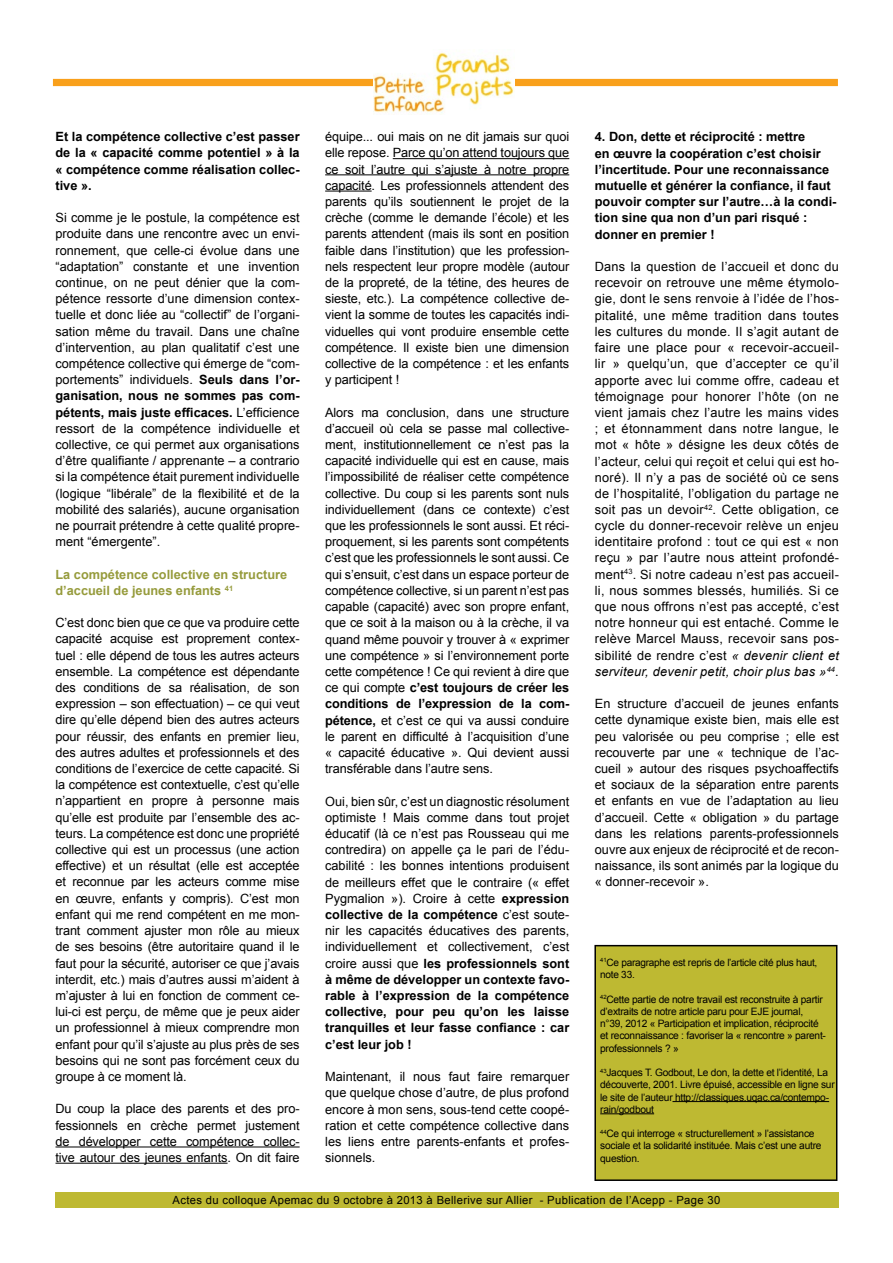
<style>
.page{position:relative;width:893px;height:1263px;background:#fff}
.page>*{position:absolute;margin:0;border:0;box-sizing:border-box;transform-origin:0 0}
.t1{font:12.75px/16.2px "Arial";color:#000;text-align:justify}
.t2{font:700 12.75px/16.2px "Arial";color:#000;text-align:justify}
.t3{font:700 12.75px/16.2px "Arial";color:#969b3c}
.t4{font:11.25px "Arial";letter-spacing:.03em;color:#000}
.t5{font:10.2px/12.3px "Arial";letter-spacing:-.025em;color:#000}
.t6{font:10.05px/12.3px "Arial";letter-spacing:-.025em;color:#000}
.s1{font-weight:700}
.s2{font-style:italic}
</style>
<div class="page">
<div style="left:53px;top:79px;width:785px;height:7px;background:#f9a01b"></div>
<img style="left:373px;top:52px;width:141px;height:61px">
<div style="left:55px;top:1193px;width:783px;height:15px;background:#beb932"></div>
<hr style="left:56px;top:1146px;width:244px;height:1px;background:#000">
<hr style="left:56px;top:1163px;width:172px;height:1px;background:#000">
<hr style="left:393px;top:158px;width:176px;height:1px;background:#000">
<hr style="left:325px;top:174px;width:244px;height:1px;background:#000">
<hr style="left:325px;top:191px;width:47px;height:1px;background:#000">
<div style="left:595px;top:946px;width:242px;height:234px;background:#beb932"></div>
<hr style="left:672px;top:1101px;width:157px;height:1px;background:#000">
<hr style="left:600px;top:1113px;width:54px;height:1px;background:#000">
<div style="left:594px;top:945px;width:243px;height:236px;border:2px solid #000"></div>
<p class="t2" style="left:56px;top:129px;width:246px">Et la compétence collective c’est passer de la « capacité comme potentiel » à la « compétence comme réalisation collec&shy;tive ».</p>
<p class="t1" style="left:56px;top:210px;width:246px">Si comme je le postule, la compétence est produite dans une rencontre avec un envi&shy;ronnement, que celle-ci évolue dans une “adaptation” constante et une invention continue, on ne peut dénier que la com&shy;pétence ressorte d’une dimension contex&shy;tuelle et donc liée au “collectif” de l’organi&shy;sation même du travail. Dans une chaîne d’intervention, au plan qualitatif c’est une compétence collective qui émerge de “com&shy;portements” individuels. <span class="s1">Seuls dans l’or&shy;ganisation, nous ne sommes pas com&shy;pétents, mais juste efficaces.</span> L’efficience ressort de la compétence individuelle et collective, ce qui permet aux organisations d’être qualifiante / apprenante – a contrario si la compétence était purement individuelle (logique “libérale” de la flexibilité et de la mobilité des salariés), aucune organisation ne pourrait prétendre à cette qualité propre&shy;ment “émergente”.</p>
<p class="t3" style="left:56px;top:566px;width:233px">La compétence collective en structure d’accueil de jeunes enfants <sup>41</sup></p>
<p class="t1" style="left:56px;top:615px;width:246px">C’est donc bien que ce que va produire cette capacité acquise est proprement contex&shy;tuel : elle dépend de tous les autres acteurs ensemble. La compétence est dépendante des conditions de sa réalisation, de son expression – son effectuation) – ce qui veut dire qu’elle dépend bien des autres acteurs pour réussir, des enfants en premier lieu, des autres adultes et professionnels et des conditions de l’exercice de cette capacité. Si la compétence est contextuelle, c’est qu’elle n’appartient en propre à personne mais qu’elle est produite par l’ensemble des ac&shy;teurs. La compétence est donc une propriété collective qui est un processus (une action effective) et un résultat (elle est acceptée et reconnue par les acteurs comme mise en œuvre, enfants y compris). C’est mon enfant qui me rend compétent en me mon&shy;trant comment ajuster mon rôle au mieux de ses besoins (être autoritaire quand il le faut pour la sécurité, autoriser ce que j’avais interdit, etc.) mais d’autres aussi m’aident à m’ajuster à lui en fonction de comment ce&shy;lui-ci est perçu, de même que je peux aider un professionnel à mieux comprendre mon enfant pour qu’il s’ajuste au plus près de ses besoins qui ne sont pas forcément ceux du groupe à ce moment là.</p>
<p class="t1" style="left:56px;top:1101px;width:246px">Du coup la place des parents et des pro&shy;fessionnels en crèche permet justement de développer cette compétence collec&shy;tive autour des jeunes enfants. On dit faire</p>
<p class="t1" style="left:325px;top:129px;width:246px">équipe... oui mais on ne dit jamais sur quoi elle repose. Parce qu’on attend toujours que ce soit l’autre qui s’ajuste à notre propre capacité. Les professionnels attendent des parents qu’ils soutiennent le projet de la crèche (comme le demande l’école) et les parents attendent (mais ils sont en position faible dans l’institution) que les profession&shy;nels respectent leur propre modèle (autour de la propreté, de la tétine, des heures de sieste, etc.). La compétence collective de&shy;vient la somme de toutes les capacités indi&shy;viduelles qui vont produire ensemble cette compétence. Il existe bien une dimension collective de la compétence : et les enfants y participent !</p>
<p class="t1" style="left:325px;top:404px;width:246px">Alors ma conclusion, dans une structure d’accueil où cela se passe mal collective&shy;ment, institutionnellement ce n’est pas la capacité individuelle qui est en cause, mais l’impossibilité de réaliser cette compétence collective. Du coup si les parents sont nuls individuellement (dans ce contexte) c’est que les professionnels le sont aussi. Et réci&shy;proquement, si les parents sont compétents c’est que les professionnels le sont aussi. Ce qui s’ensuit, c’est dans un espace porteur de compétence collective, si un parent n’est pas capable (capacité) avec son propre enfant, que ce soit à la maison ou à la crèche, il va quand même pouvoir y trouver à « exprimer une compétence » si l’environnement porte cette compétence ! Ce qui revient à dire que ce qui compte <span class="s1">c’est toujours de créer les conditions de l’expression de la com&shy;pétence,</span> et c’est ce qui va aussi conduire le parent en difficulté à l’acquisition d’une « capacité éducative ». Qui devient aussi transférable dans l’autre sens.</p>
<p class="t1" style="left:325px;top:793px;width:246px">Oui, bien sûr, c’est un diagnostic résolument optimiste ! Mais comme dans tout projet éducatif (là ce n’est pas Rousseau qui me contredira) on appelle ça le pari de l’édu&shy;cabilité : les bonnes intentions produisent de meilleurs effet que le contraire (« effet Pygmalion »). Croire à cette <span class="s1">expression collective de la compétence</span> c’est soute&shy;nir les capacités éducatives des parents, individuellement et collectivement, c’est croire aussi que <span class="s1">les professionnels sont à même de développer un contexte favo&shy;rable à l’expression de la compétence collective, pour peu qu’on les laisse tranquilles et leur fasse confiance : car c’est leur job !</span></p>
<p class="t1" style="left:325px;top:1069px;width:246px">Maintenant, il nous faut faire remarquer que quelque chose d’autre, de plus profond encore à mon sens, sous-tend cette coopé&shy;ration et cette compétence collective dans les liens entre parents-enfants et profes&shy;sionnels.</p>
<p class="t2" style="left:595px;top:129px;width:243px;text-align:left">4. Don, dette et réciprocité : mettre<br>en œuvre la coopération c’est choisir l’incertitude. Pour une reconnaissance mutuelle et générer la confiance, il faut pouvoir compter sur l’autre…à la condi&shy;tion sine qua non d’un pari risqué : donner en premier !</p>
<p class="t1" style="left:595px;top:259px;width:246px">Dans la question de l’accueil et donc du recevoir on retrouve une même étymolo&shy;gie, dont le sens renvoie à l’idée de l’hos&shy;pitalité, une même tradition dans toutes les cultures du monde. Il s’agit autant de faire une place pour « recevoir-accueil&shy;lir » quelqu’un, que d’accepter ce qu’il apporte avec lui comme offre, cadeau et témoignage pour honorer l’hôte (on ne vient jamais chez l’autre les mains vides ; et étonnamment dans notre langue, le mot « hôte » désigne les deux côtés de l’acteur, celui qui reçoit et celui qui est ho&shy;noré). Il n’y a pas de société où ce sens de l’hospitalité, l’obligation du partage ne soit pas un devoir<sup>42</sup>. Cette obligation, ce cycle du donner-recevoir relève un enjeu identitaire profond : tout ce qui est « non reçu » par l’autre nous atteint profondé&shy;ment<sup>43</sup>. Si notre cadeau n’est pas accueil&shy;li, nous sommes blessés, humiliés. Si ce que nous offrons n’est pas accepté, c’est notre honneur qui est entaché. Comme le relève Marcel Mauss, recevoir sans pos&shy;sibilité de rendre c’est <span class="s2">« devenir client et serviteur, devenir petit, choir plus bas »</span><sup>44</sup>.</p>
<p class="t1" style="left:595px;top:696px;width:246px">En structure d’accueil de jeunes enfants cette dynamique existe bien, mais elle est peu valorisée ou peu comprise ; elle est recouverte par une « technique de l’ac&shy;cueil » autour des risques psychoaffectifs et sociaux de la séparation entre parents et enfants en vue de l’adaptation au lieu d’accueil. Cette « obligation » du partage dans les relations parents-professionnels ouvre aux enjeux de réciprocité et de recon&shy;naissance, ils sont animés par la logique du « donner-recevoir ».</p>
<p class="t6" style="left:600px;top:956px;width:219px"><sup>41</sup>Ce paragraphe est repris de l’article cité plus haut, note 33.</p>
<p class="t5" style="left:600px;top:993px;width:227px"><sup>42</sup>Cette partie de notre travail est reconstruite à partir d’extraits de notre article paru pour EJE journal, n°39, 2012 « Participation et implication, réciprocité et reconnaissance : favoriser la « rencontre » parent&shy;professionnels ? »</p>
<p class="t5" style="left:600px;top:1066px;width:236px"><sup>43</sup>Jacques T. Godbout, Le don, la dette et l’identité, La découverte, 2001. Livre épuisé, accessible en ligne sur le site de l’auteur http://classiques.uqac.ca/contempo&shy;rain/godbout</p>
<p class="t5" style="left:600px;top:1127px;width:223px"><sup>44</sup>Ce qui interroge « structurellement » l’assistance sociale et la solidarité instituée. Mais c’est une autre question.</p>
<p class="t4" style="left:173px;top:1192px;width:549px">Actes du colloque Apemac du 9 octobre à 2013 à Bellerive sur Allier - Publication de l’Acepp - Page 30</p>
</div>
